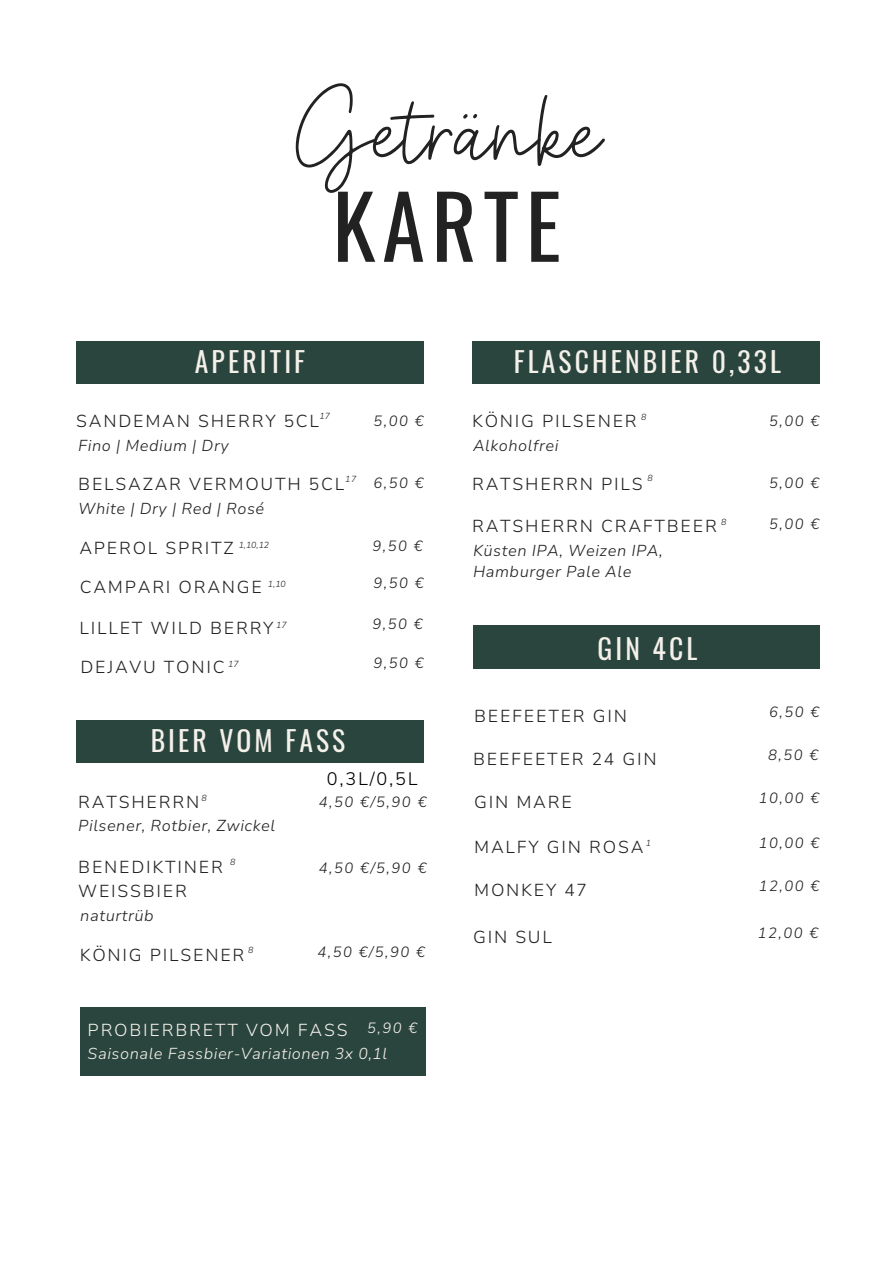
<style>
.page{position:relative;width:894px;height:1264px;background:#fff}
.page>*{position:absolute;margin:0;border:0;box-sizing:border-box;transform-origin:0 0}
.t1{font:90px "Olamitte";color:#222}
.t2{font:86.55px "Oswald";letter-spacing:.08em;color:#222}
.t3{font:27.6px "Oswald";letter-spacing:.11em;color:#f4f0ea}
.t4{font:300 18px "Nunito Sans 10 pt";color:#000}
.t5{font:300 17.25px/23.7px "Nunito Sans 10 pt";letter-spacing:.1em;color:#222}
.t6{font:300 17.25px "Nunito Sans 10 pt";letter-spacing:.1em;color:#f4f0ea}
.t7{font:italic 300 15.75px/21.3px "Nunito Sans 10 pt";letter-spacing:.03em;color:#222}
.t8{font:italic 300 15.75px "Nunito Sans 10 pt";letter-spacing:.03em;color:#f4f0ea}
.t9{font:italic 300 14.85px "Nunito Sans 10 pt";letter-spacing:.1em;color:#222}
.t10{font:italic 300 14.85px "Nunito Sans 10 pt";color:#f4f0ea}
.t11{font:italic 300 8.85px "Nunito Sans 10 pt";color:#222}
</style>
<div class="page">
<div style="left:76px;top:720px;width:347px;height:43px;background:#2a453e"></div>
<div style="left:473px;top:625px;width:346px;height:43px;background:#2a453e"></div>
<div style="left:80px;top:1007px;width:345px;height:68px;background:#2a453e"></div>
<div style="left:76px;top:340px;width:347px;height:43px;background:#2a453e"></div>
<div style="left:472px;top:340px;width:347px;height:43px;background:#2a453e"></div>
<h1 class="t1" style="left:291px;top:69px;width:312px">Getränke</h1>
<h2 class="t2" style="left:332px;top:158px;width:230px">KARTE</h2>
<h5 class="t3" style="left:195px;top:340px;width:112px">APERITIF</h5>
<h4 class="t3" style="left:514px;top:340px;width:268px">FLASCHENBIER 0,33L</h4>
<p class="t11" style="left:319px;top:410px;width:12px">17</p>
<h3 class="t5" style="left:76px;top:409px;width:244px">SANDEMAN SHERRY 5CL</h3>
<h3 class="t7" style="left:78px;top:435px;width:152px">Fino | Medium | Dry</h3>
<h4 class="t5" style="left:78px;top:472px;width:267px">BELSAZAR VERMOUTH 5CL</h4>
<p class="t7" style="left:78px;top:498px;width:187px">White | Dry | Red | Rosé</p>
<h5 class="t11" style="left:345px;top:473px;width:13px">17</h5>
<h5 class="t9" style="left:373px;top:411px;width:52px">5,00 €</h5>
<h6 class="t9" style="left:373px;top:473px;width:52px">6,50 €</h6>
<h5 class="t5" style="left:79px;top:536px;width:156px">APEROL SPRITZ</h5>
<h4 class="t9" style="left:372px;top:536px;width:52px">9,50 €</h4>
<p class="t5" style="left:80px;top:575px;width:184px">CAMPARI ORANGE</p>
<h4 class="t9" style="left:373px;top:573px;width:52px">9,50 €</h4>
<p class="t5" style="left:79px;top:616px;width:196px">LILLET WILD BERRY</p>
<h5 class="t9" style="left:372px;top:614px;width:52px">9,50 €</h5>
<h6 class="t5" style="left:80px;top:655px;width:146px">DEJAVU TONIC</h6>
<p class="t9" style="left:373px;top:653px;width:52px">9,50 €</p>
<h4 class="t11" style="left:239px;top:539px;width:32px">1,10,12</h4>
<h5 class="t11" style="left:268px;top:578px;width:19px">1,10</h5>
<h4 class="t11" style="left:276px;top:619px;width:12px">17</h4>
<h5 class="t11" style="left:228px;top:658px;width:12px">17</h5>
<h4 class="t3" style="left:151px;top:719px;width:196px">BIER VOM FASS</h4>
<h6 class="t4" style="left:327px;top:767px;width:93px">0,3L/0,5L</h6>
<h4 class="t11" style="left:201px;top:792px;width:7px">8</h4>
<h5 class="t5" style="left:78px;top:790px;width:122px">RATSHERRN</h5>
<p class="t7" style="left:78px;top:815px;width:198px">Pilsener, Rotbier, Zwickel</p>
<h6 class="t9" style="left:319px;top:792px;width:109px">4,50 €/5,90 €</h6>
<p class="t5" style="left:78px;top:855px;width:146px">BENEDIKTINER<br>WEISSBIER</p>
<h4 class="t7" style="left:80px;top:904px;width:75px">naturtrüb</h4>
<h5 class="t11" style="left:230px;top:856px;width:7px">8</h5>
<p class="t9" style="left:319px;top:857px;width:109px">4,50 €/5,90 €</p>
<h4 class="t5" style="left:80px;top:943px;width:166px">KÖNIG PILSENER</h4>
<h5 class="t9" style="left:317px;top:941px;width:109px">4,50 €/5,90 €</h5>
<h4 class="t11" style="left:248px;top:944px;width:7px">8</h4>
<h5 class="t6" style="left:88px;top:1018px;width:261px">PROBIERBRETT VOM FASS</h5>
<h4 class="t10" style="left:367px;top:1018px;width:52px">5,90 €</h4>
<p class="t8" style="left:88px;top:1043px;width:301px">Saisonale Fassbier-Variationen 3x 0,1l</p>
<h4 class="t5" style="left:472px;top:409px;width:166px">KÖNIG PILSENER</h4>
<h5 class="t11" style="left:641px;top:411px;width:7px">8</h5>
<h5 class="t9" style="left:768px;top:411px;width:52px">5,00 €</h5>
<h6 class="t7" style="left:473px;top:435px;width:87px">Alkoholfrei</h6>
<h4 class="t11" style="left:647px;top:472px;width:7px">8</h4>
<p class="t5" style="left:472px;top:473px;width:172px">RATSHERRN PILS</p>
<h5 class="t9" style="left:768px;top:473px;width:52px">5,00 €</h5>
<h4 class="t5" style="left:472px;top:514px;width:246px">RATSHERRN CRAFTBEER</h4>
<p class="t9" style="left:768px;top:514px;width:52px">5,00 €</p>
<h5 class="t11" style="left:721px;top:516px;width:7px">8</h5>
<h3 class="t7" style="left:473px;top:540px;width:191px">Küsten IPA, Weizen IPA,<br>Hamburger Pale Ale</h3>
<h4 class="t3" style="left:597px;top:626px;width:101px">GIN 4CL</h4>
<p class="t5" style="left:474px;top:704px;width:154px">BEEFEETER GIN</p>
<h5 class="t9" style="left:768px;top:701px;width:52px">6,50 €</h5>
<h5 class="t5" style="left:473px;top:747px;width:185px">BEEFEETER 24 GIN</h5>
<h3 class="t9" style="left:767px;top:745px;width:52px">8,50 €</h3>
<h4 class="t5" style="left:474px;top:790px;width:99px">GIN MARE</h4>
<h4 class="t9" style="left:758px;top:788px;width:62px">10,00 €</h4>
<p class="t5" style="left:474px;top:835px;width:171px">MALFY GIN ROSA</p>
<h5 class="t9" style="left:758px;top:832px;width:62px">10,00 €</h5>
<h6 class="t5" style="left:474px;top:878px;width:114px">MONKEY 47</h6>
<p class="t9" style="left:758px;top:876px;width:62px">12,00 €</p>
<h5 class="t5" style="left:473px;top:925px;width:80px">GIN SUL</h5>
<h6 class="t9" style="left:757px;top:923px;width:62px">12,00 €</h6>
<h4 class="t11" style="left:645px;top:836px;width:7px">1</h4>
</div>
